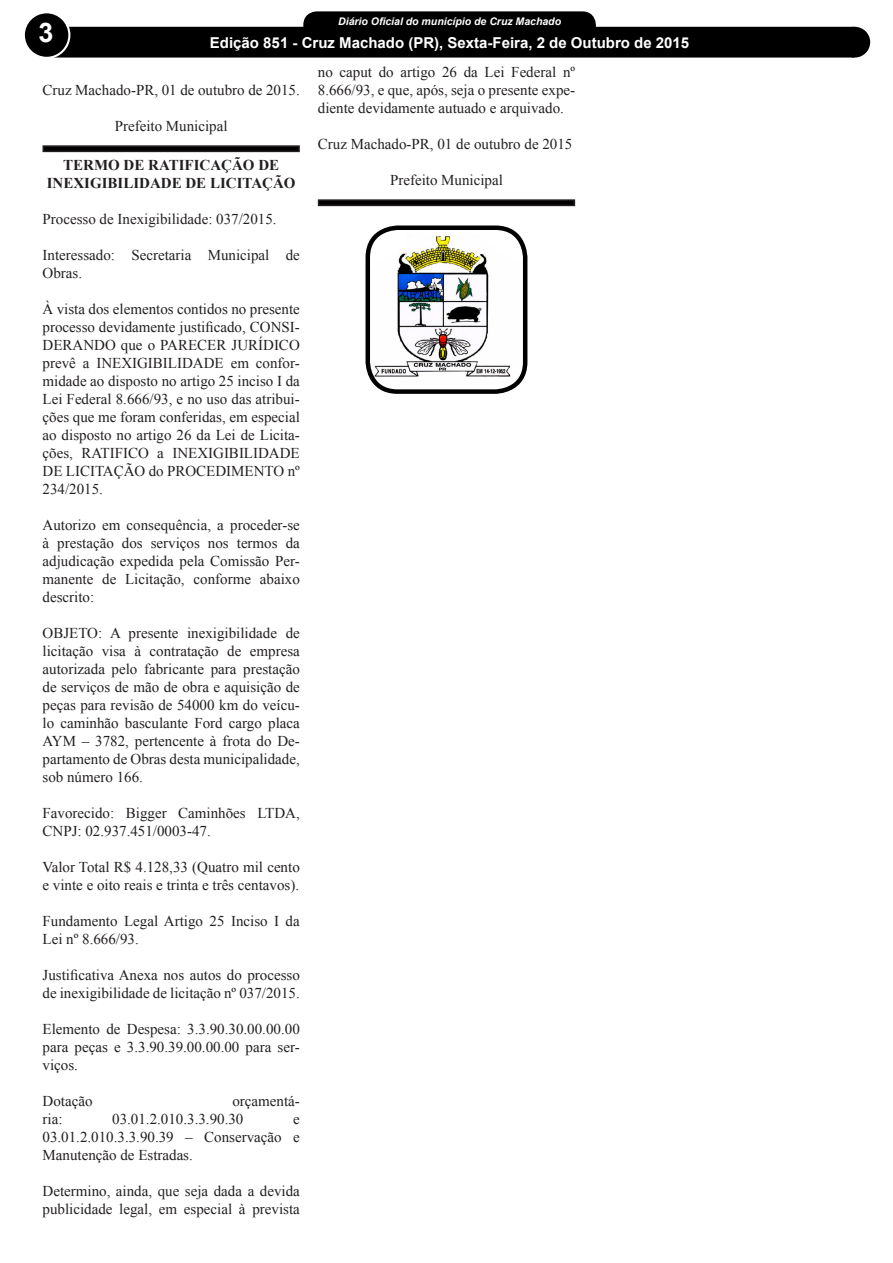
<style>
.page{position:relative;width:893px;height:1263px;background:#fff}
.page>*{position:absolute;margin:0;border:0;box-sizing:border-box;transform-origin:0 0}
.t1{font:700 27px "Arial";color:#fff}
.t2{font:15px/18px "Times New Roman";color:#231f20}
.t3{font:700 15px "Arial";color:#fff}
.t4{font:700 15px "Times New Roman";color:#231f20}
.t5{font:italic 700 10.5px "Arial";color:#fff}
</style>
<div class="page">
<div style="left:305px;top:13px;width:289px;height:28px;background:#000;border-radius:12px"></div>
<div style="left:303px;top:11px;width:293px;height:31px;border:3px solid #000;border-radius:12px"></div>
<div style="left:39px;top:27px;width:815px;height:31px;background:#000;border:2px solid #000"></div>
<div style="left:24px;top:12px;width:45px;height:46px;background:#000;border-radius:50%"></div>
<div style="left:23px;top:11px;width:47px;height:48px;border:2px solid #fff;border-radius:50%"></div>
<div style="left:840px;top:28px;width:29px;height:29px;background:#000;border-radius:50%"></div>
<div style="left:839px;top:27px;width:31px;height:31px;border:2px solid #000;border-radius:50%"></div>
<svg style="left:42px;top:145px;width:258px;height:8px;background:#333232"></svg>
<svg style="left:317px;top:199px;width:259px;height:8px;background:#343333"></svg>
<img style="left:370px;top:234px;width:155px;height:152px">
<div style="left:366px;top:225px;width:161px;height:169px;border:4px solid #000;border-radius:30px"></div>
<p class="t5" style="left:338px;top:15px;width:224px">Diário Oficial do município de Cruz Machado</p>
<p class="t3" style="left:210px;top:32px;width:481px">Edição 851 - Cruz Machado (PR), Sexta-Feira, 2 de Outubro de 2015</p>
<p class="t2" style="left:43px;top:80px;width:259px">Cruz Machado-PR, 01 de outubro de 2015.</p>
<p class="t2" style="left:115px;top:116px;width:114px">Prefeito Municipal</p>
<p class="t4" style="left:63px;top:154px;width:217px">TERMO DE RATIFICAÇÃO DE</p>
<p class="t4" style="left:47px;top:172px;width:250px">INEXIGIBILIDADE DE LICITAÇÃO</p>
<p class="t2" style="left:43px;top:210px;width:236px">Processo de Inexigibilidade: 037/2015.</p>
<p class="t2" style="left:43px;top:246px;width:259px">Interessado: Secretaria Municipal de<br>Obras.</p>
<p class="t2" style="left:43px;top:300px;width:259px;text-align:justify">À vista dos elementos contidos no presente processo devidamente justificado, CONSI-DERANDO que o PARECER JURÍDICO prevê a INEXIGIBILIDADE em confor&shy;midade ao disposto no artigo 25 inciso I da Lei Federal 8.666/93, e no uso das atribui&shy;ções que me foram conferidas, em especial ao disposto no artigo 26 da Lei de Licita&shy;ções, RATIFICO a INEXIGIBILIDADE DE LICITAÇÃO do PROCEDIMENTO nº 234/2015.</p>
<p class="t2" style="left:43px;top:516px;width:259px;text-align:justify">Autorizo em consequência, a proceder-se à prestação dos serviços nos termos da adjudicação expedida pela Comissão Per&shy;manente de Licitação, conforme abaixo descrito:</p>
<p class="t2" style="left:43px;top:624px;width:259px;text-align:justify">OBJETO: A presente inexigibilidade de licitação visa à contratação de empresa autorizada pelo fabricante para prestação de serviços de mão de obra e aquisição de peças para revisão de 54000 km do veícu&shy;lo caminhão basculante Ford cargo placa AYM – 3782, pertencente à frota do De&shy;partamento de Obras desta municipalidade, sob número 166.</p>
<p class="t2" style="left:43px;top:804px;width:259px">Favorecido: Bigger Caminhões LTDA,<br>CNPJ: 02.937.451/0003-47.</p>
<p class="t2" style="left:43px;top:858px;width:259px">Valor Total R$ 4.128,33 (Quatro mil cento e vinte e oito reais e trinta e três centavos).</p>
<p class="t2" style="left:43px;top:912px;width:259px">Fundamento Legal Artigo 25 Inciso I da<br>Lei nº 8.666/93.</p>
<p class="t2" style="left:43px;top:966px;width:259px">Justificativa Anexa nos autos do processo de inexigibilidade de licitação nº 037/2015.</p>
<p class="t2" style="left:43px;top:1020px;width:259px;text-align:justify">Elemento de Despesa: 3.3.90.30.00.00.00 para peças e 3.3.90.39.00.00.00 para ser&shy;viços.</p>
<p class="t2" style="left:43px;top:1092px;width:51px">Dotação</p>
<p class="t2" style="left:232px;top:1092px;width:69px">orçamentá-</p>
<p class="t2" style="left:43px;top:1110px;width:21px">ria:</p>
<p class="t2" style="left:112px;top:1110px;width:133px">03.01.2.010.3.3.90.30</p>
<p class="t1" style="left:38px;top:14px;width:17px">3</p>
<p class="t2" style="left:318px;top:62px;width:259px;text-align:justify">no caput do artigo 26 da Lei Federal nº 8.666/93, e que, após, seja o presente expe&shy;diente devidamente autuado e arquivado.</p>
<p class="t2" style="left:318px;top:134px;width:256px">Cruz Machado-PR, 01 de outubro de 2015</p>
<p class="t2" style="left:390px;top:170px;width:114px">Prefeito Municipal</p>
<p class="t2" style="left:43px;top:1110px;width:259px;text-align:justify;text-indent:251px">e 03.01.2.010.3.3.90.39 – Conservação e Manutenção de Estradas.</p>
<p class="t2" style="left:43px;top:1182px;width:259px">Determino, ainda, que seja dada a devida publicidade legal, em especial à prevista</p>
</div>
